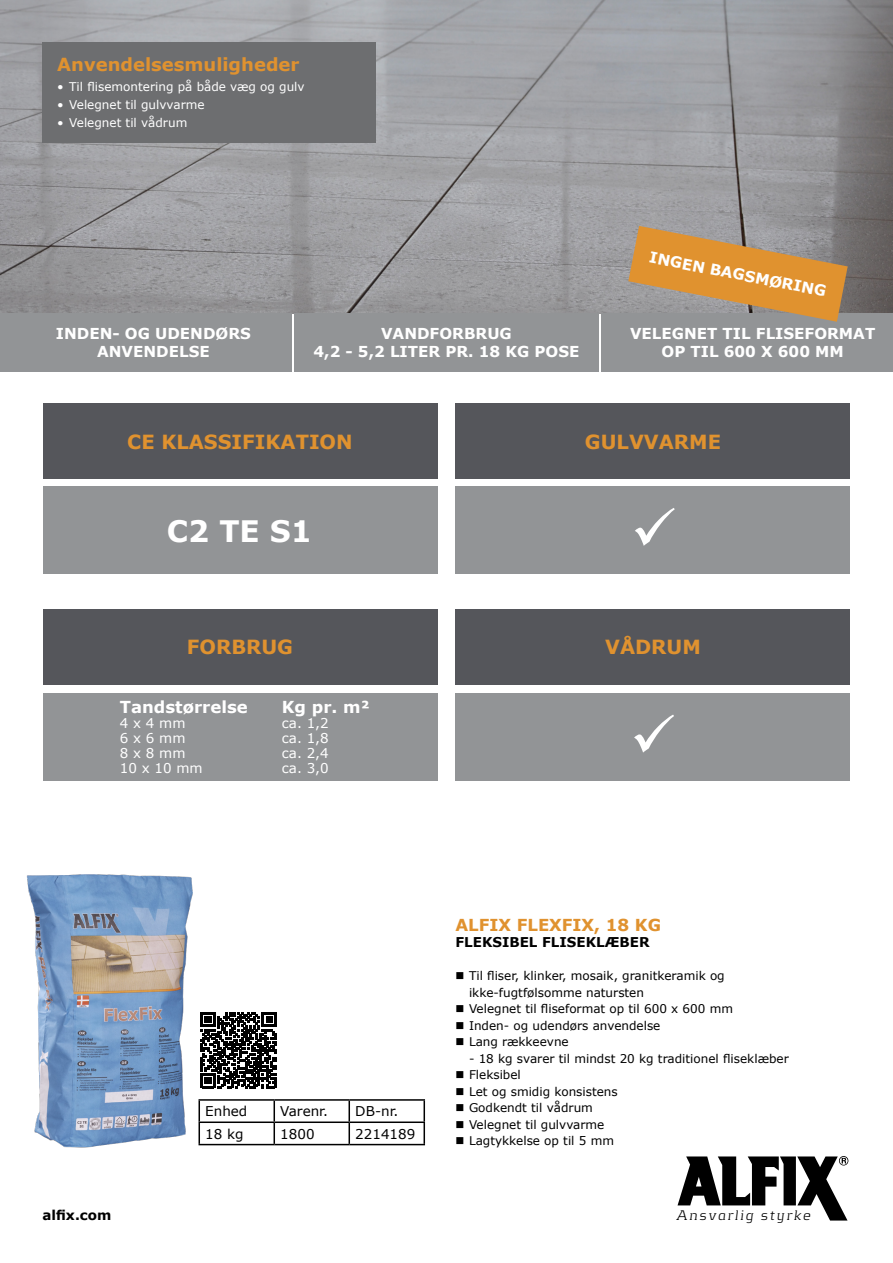
<style>
.page{position:relative;width:893px;height:1263px;background:#fff}
.page>*{position:absolute;margin:0;border:0;box-sizing:border-box;transform-origin:0 0}
.t1{font:700 29.55px "Verdana";color:#fff}
.t2{font:700 19.5px "Verdana";color:#e0922f}
.Brødtekst{font:700 18px "Verdana";color:#e0922f}
.Brødtekst-2{font:700 16.5px "Verdana";color:#fff}
.Orange_produktnavn{font:700 16.5px "Verdana";color:#e0922f}
.t3{font:700 15.15px "Verdana";color:#fff}
.t4{font:italic 300 14.55px "Kontrapunkt";letter-spacing:.135em;color:#000}
.Brødtekst-3{font:13.5px "Verdana";color:#fff}
.t5{font:13.5px "Verdana";color:#000}
.Brødtekst-4{font:700 13.5px "Verdana";color:#000}
.t6{font:12px/16.5px "Verdana";color:#000}
.t7{font:12px "Verdana";color:#fff}
</style>
<div class="page">
<img style="left:0;top:0;width:893px;height:313px">
<div style="left:43px;top:43px;width:333px;height:100px;background:#6d6e70"></div>
<hr style="left:199px;top:1099px;width:75px;height:2px;background:#000">
<hr style="left:274px;top:1099px;width:75px;height:2px;background:#000">
<hr style="left:349px;top:1099px;width:76px;height:2px;background:#000">
<hr style="left:199px;top:1121px;width:75px;height:2px;background:#000">
<hr style="left:274px;top:1121px;width:75px;height:2px;background:#000">
<svg style="left:274px;top:1101px;width:1px;height:43px"></svg>
<hr style="left:349px;top:1121px;width:76px;height:2px;background:#000">
<svg style="left:349px;top:1101px;width:1px;height:43px"></svg>
<svg style="left:424px;top:1101px;width:1px;height:43px"></svg>
<hr style="left:199px;top:1144px;width:75px;height:1px;background:#000">
<hr style="left:274px;top:1144px;width:75px;height:1px;background:#000">
<hr style="left:349px;top:1144px;width:76px;height:1px;background:#000">
<svg style="left:677px;top:1156px;width:171px;height:64px"></svg>
<svg style="left:223px;top:1013px;width:53px;height:75px"></svg>
<img style="left:26px;top:874px;width:197px;height:274px">
<div style="left:43px;top:403px;width:394px;height:76px;background:#55565b"></div>
<div style="left:43px;top:609px;width:394px;height:76px;background:#55565b"></div>
<div style="left:455px;top:403px;width:395px;height:76px;background:#55565b"></div>
<div style="left:455px;top:609px;width:395px;height:76px;background:#55565b"></div>
<div style="left:43px;top:486px;width:394px;height:88px;background:#929496"></div>
<div style="left:43px;top:693px;width:394px;height:88px;background:#929496"></div>
<div style="left:455px;top:486px;width:395px;height:88px;background:#929496"></div>
<div style="left:455px;top:693px;width:395px;height:88px;background:#929496"></div>
<div style="left:0;top:313px;width:291px;height:59px;background:#929496"></div>
<div style="left:294px;top:313px;width:305px;height:59px;background:#929496"></div>
<div style="left:602px;top:313px;width:291px;height:59px;background:#929496"></div>
<svg style="left:628px;top:226px;width:220px;height:96px;background:#bf935c"></svg>
<p class="Brødtekst" style="left:57px;top:51px;width:244px">Anvendelsesmuligheder</p>
<p class="t7" style="left:57px;top:79px;width:249px">• Til flisemontering på både væg og gulv</p>
<p class="t7" style="left:57px;top:97px;width:149px">• Velegnet til gulvvarme</p>
<p class="t7" style="left:57px;top:115px;width:132px">• Velegnet til vådrum</p>
<p class="t3" style="left:56px;top:323px;width:196px">INDEN- OG UDENDØRS</p>
<p class="t3" style="left:97px;top:341px;width:114px">ANVENDELSE</p>
<p class="t3" style="left:381px;top:323px;width:132px">VANDFORBRUG</p>
<p class="t3" style="left:313px;top:341px;width:267px">4,2 - 5,2 LITER PR. 18 KG POSE</p>
<p class="t3" style="left:652px;top:246px;width:181px;rotate:11deg">INGEN BAGSMØRING</p>
<p class="t3" style="left:630px;top:323px;width:247px">VELEGNET TIL FLISEFORMAT</p>
<p class="t3" style="left:661px;top:341px;width:184px">OP TIL 600 X 600 MM</p>
<p class="t2" style="left:127px;top:428px;width:227px">CE KLASSIFIKATION</p>
<p class="t1" style="left:167px;top:510px;width:146px">C2 TE S1</p>
<p class="t2" style="left:187px;top:633px;width:108px">FORBRUG</p>
<p class="Brødtekst-2" style="left:120px;top:696px;width:129px">Tandstørrelse</p>
<p class="Brødtekst-2" style="left:282px;top:696px;width:90px">Kg pr. m²</p>
<p class="Brødtekst-3" style="left:120px;top:714px;width:67px">4 x 4 mm</p>
<p class="Brødtekst-3" style="left:282px;top:714px;width:48px">ca. 1,2</p>
<p class="Brødtekst-3" style="left:120px;top:729px;width:67px">6 x 6 mm</p>
<p class="Brødtekst-3" style="left:282px;top:729px;width:48px">ca. 1,8</p>
<p class="Brødtekst-3" style="left:120px;top:744px;width:67px">8 x 8 mm</p>
<p class="Brødtekst-3" style="left:282px;top:744px;width:48px">ca. 2,4</p>
<p class="Brødtekst-3" style="left:120px;top:759px;width:84px">10 x 10 mm</p>
<p class="Brødtekst-3" style="left:282px;top:759px;width:48px">ca. 3,0</p>
<p class="t2" style="left:585px;top:428px;width:137px">GULVVARME</p>
<p class="t2" style="left:605px;top:633px;width:97px">VÅDRUM</p>
<p class="Brødtekst-4" style="left:43px;top:1206px;width:70px">alfix.com</p>
<p class="t5" style="left:205px;top:1102px;width:44px">Enhed</p>
<p class="t5" style="left:280px;top:1102px;width:49px">Varenr.</p>
<p class="t5" style="left:355px;top:1102px;width:45px">DB-nr.</p>
<p class="t5" style="left:205px;top:1124px;width:40px">18 kg</p>
<p class="t5" style="left:280px;top:1124px;width:36px">1800</p>
<p class="t5" style="left:355px;top:1124px;width:62px">2214189</p>
<p class="Orange_produktnavn" style="left:455px;top:913px;width:207px">ALFIX FLEXFIX, 18 KG</p>
<p class="Brødtekst-4" style="left:455px;top:933px;width:196px">FLEKSIBEL FLISEKLÆBER</p>
<p class="t6" style="left:469px;top:967px;width:257px">Til fliser, klinker, mosaik, granitkeramik og ikke-fugtfølsomme natursten</p>
<p class="t6" style="left:469px;top:1000px;width:266px">Velegnet til fliseformat op til 600 x 600 mm</p>
<p class="t6" style="left:469px;top:1017px;width:193px">Inden- og udendørs anvendelse</p>
<p class="t6" style="left:469px;top:1033px;width:101px">Lang rækkeevne</p>
<p class="t6" style="left:469px;top:1050px;width:321px">- 18 kg svarer til mindst 20 kg traditionel fliseklæber</p>
<p class="t6" style="left:469px;top:1066px;width:53px">Fleksibel</p>
<p class="t6" style="left:469px;top:1083px;width:150px">Let og smidig konsistens</p>
<p class="t6" style="left:469px;top:1099px;width:125px">Godkendt til vådrum</p>
<p class="t6" style="left:469px;top:1116px;width:137px">Velegnet til gulvvarme</p>
<p class="t6" style="left:469px;top:1132px;width:147px">Lagtykkelse op til 5 mm</p>
<p class="t4" style="left:677px;top:1207px;width:135px">Ansvarlig styrke</p>
</div>
